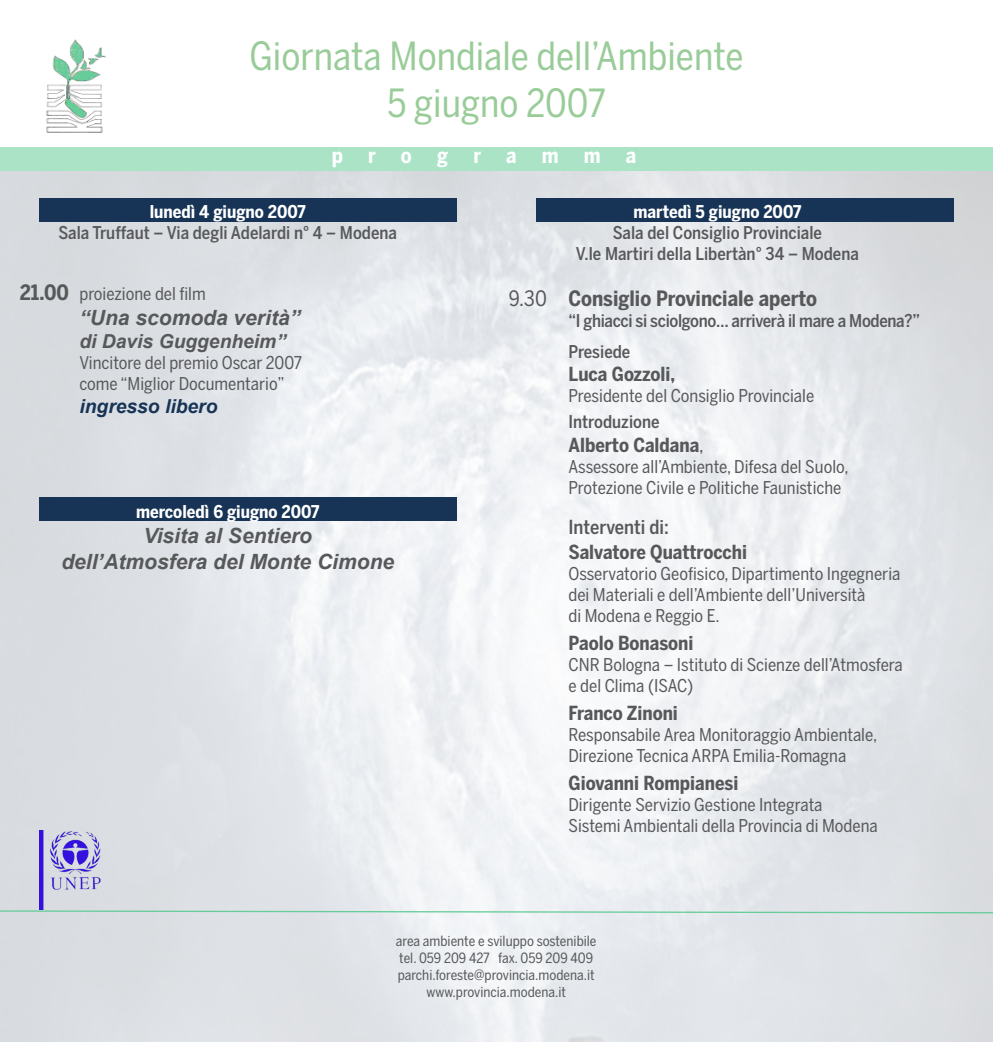
<style>
.page{position:relative;width:993px;height:1042px;background:#fff}
.page>*{position:absolute;margin:0;border:0;box-sizing:border-box;transform-origin:0 0}
.t1{font:38.5px "Benton Sans Cond";color:#9c9}
.t2{font:italic 700 21px "Arial";color:#57585a}
.t3{font:700 21px "Benton Sans Cond";color:#57585a}
.t4{font:700 21px "Benton Sans Cond";letter-spacing:1.2em;color:#fff}
.t5{font:700 19.25px "Benton Sans Cond";color:#57585a}
.t6{font:italic 700 19.25px "Arial";color:#57585a}
.t7{font:italic 700 19.25px "Arial";color:#173456}
.t8{font:500 19.25px "Benton Sans Cond";color:#57585a}
.t9{font:17.5px "Benton Sans Cond";color:#57585a}
.t10{font:500 17.5px "Benton Sans Cond";color:#57585a}
.t11{font:700 17.5px "Benton Sans Cond";color:#fff}
.t12{font:500 17.5px "Benton Sans Cond";letter-spacing:-.02em;color:#57585a}
.t13{font:14px "Benton Sans Cond";color:#57585a}
.s1{font-weight:400}
.s2{font-weight:700;font-size:21px}
</style>
<div class="page">
<img style="left:0;top:171px;width:992px;height:871px">
<div style="left:40px;top:498px;width:416px;height:23px;background:#173456"></div>
<div style="left:40px;top:199px;width:416px;height:23px;background:#173456"></div>
<img style="left:46px;top:40px;width:60px;height:93px">
<img style="left:40px;top:830px;width:64px;height:79px">
<div style="left:0;top:148px;width:992px;height:23px;background:#abe3c7"></div>
<div style="left:536px;top:198px;width:416px;height:23px;background:#173456"></div>
<svg style="left:0;top:909px;width:992px;height:5px;background:#c1ded4"></svg>
<p class="t1" style="left:249px;top:34px;width:495px">Giornata Mondiale dell’Ambiente</p>
<p class="t1" style="left:387px;top:80px;width:220px">5 giugno 2007</p>
<p class="t4" style="left:332px;top:143px;width:306px">programma</p>
<p class="t11" style="left:633px;top:201px;width:169px">martedì 5 giugno 2007</p>
<p class="t10" style="left:612px;top:223px;width:211px">Sala del Consiglio Provinciale</p>
<p class="t10" style="left:575px;top:244px;width:284px">V.le Martiri della Libertàn° 34 – Modena</p>
<p class="t3" style="left:508px;top:286px;width:309px"><span class="s1">9.30</span> Consiglio Provinciale aperto</p>
<p class="t12" style="left:568px;top:311px;width:353px">“I ghiacci si sciolgono… arriverà il mare a Modena?”</p>
<p class="t10" style="left:568px;top:342px;width:63px">Presiede</p>
<p class="t5" style="left:568px;top:363px;width:108px">Luca Gozzoli,</p>
<p class="t9" style="left:568px;top:386px;width:247px">Presidente del Consiglio Provinciale</p>
<p class="t10" style="left:568px;top:412px;width:93px">Introduzione</p>
<p class="t5" style="left:568px;top:433px;width:137px">Alberto Caldana<span class="s1">,</span></p>
<p class="t9" style="left:568px;top:456px;width:281px">Assessore all’Ambiente, Difesa del Suolo,</p>
<p class="t9" style="left:568px;top:477px;width:274px">Protezione Civile e Politiche Faunistiche</p>
<p class="t8" style="left:568px;top:515px;width:102px">Interventi di:</p>
<p class="t5" style="left:568px;top:540px;width:180px">Salvatore Quattrocchi</p>
<p class="t9" style="left:568px;top:563px;width:333px">Osservatorio Geofisico, Dipartimento Ingegneria</p>
<p class="t9" style="left:568px;top:584px;width:298px">dei Materiali e dell’Ambiente dell’Università</p>
<p class="t9" style="left:568px;top:605px;width:153px">di Modena e Reggio E.</p>
<p class="t5" style="left:568px;top:631px;width:126px">Paolo Bonasoni</p>
<p class="t9" style="left:568px;top:654px;width:336px">CNR Bologna – Istituto di Scienze dell’Atmosfera</p>
<p class="t9" style="left:568px;top:675px;width:126px">e del Clima (ISAC)</p>
<p class="t5" style="left:568px;top:701px;width:111px">Franco Zinoni</p>
<p class="t9" style="left:568px;top:724px;width:310px">Responsabile Area Monitoraggio Ambientale,</p>
<p class="t9" style="left:568px;top:745px;width:279px">Direzione Tecnica ARPA Emilia-Romagna</p>
<p class="t5" style="left:568px;top:771px;width:171px">Giovanni Rompianesi</p>
<p class="t9" style="left:568px;top:794px;width:255px">Dirigente Servizio Gestione Integrata</p>
<p class="t9" style="left:568px;top:815px;width:311px">Sistemi Ambientali della Provincia di Modena</p>
<p class="t11" style="left:150px;top:201px;width:157px">lunedì 4 giugno 2007</p>
<p class="t10" style="left:58px;top:222px;width:340px">Sala Truffaut – Via degli Adelardi n° 4 – Modena</p>
<p class="t9" style="left:20px;top:283px;width:187px"><span class="s2">21.00</span> proiezione del film</p>
<p class="t2" style="left:79px;top:304px;width:222px">“Una scomoda verità”</p>
<p class="t6" style="left:79px;top:329px;width:208px">di Davis Guggenheim”</p>
<p class="t9" style="left:79px;top:352px;width:224px">Vincitore del premio Oscar 2007</p>
<p class="t9" style="left:79px;top:373px;width:207px">come “Miglior Documentario”</p>
<p class="t7" style="left:79px;top:394px;width:140px">ingresso libero</p>
<p class="t11" style="left:136px;top:501px;width:185px">mercoledì 6 giugno 2007</p>
<p class="t2" style="left:143px;top:522px;width:170px">Visita al Sentiero</p>
<p class="t2" style="left:61px;top:547px;width:334px">dell’Atmosfera del Monte Cimone</p>
<p class="t13" style="left:396px;top:933px;width:202px">area ambiente e sviluppo sostenibile</p>
<p class="t13" style="left:399px;top:950px;width:195px">tel. 059 209 427 fax. 059 209 409</p>
<p class="t13" style="left:397px;top:967px;width:198px">parchi.foreste@provincia.modena.it</p>
<p class="t13" style="left:426px;top:983px;width:141px">www.provincia.modena.it</p>
</div>
